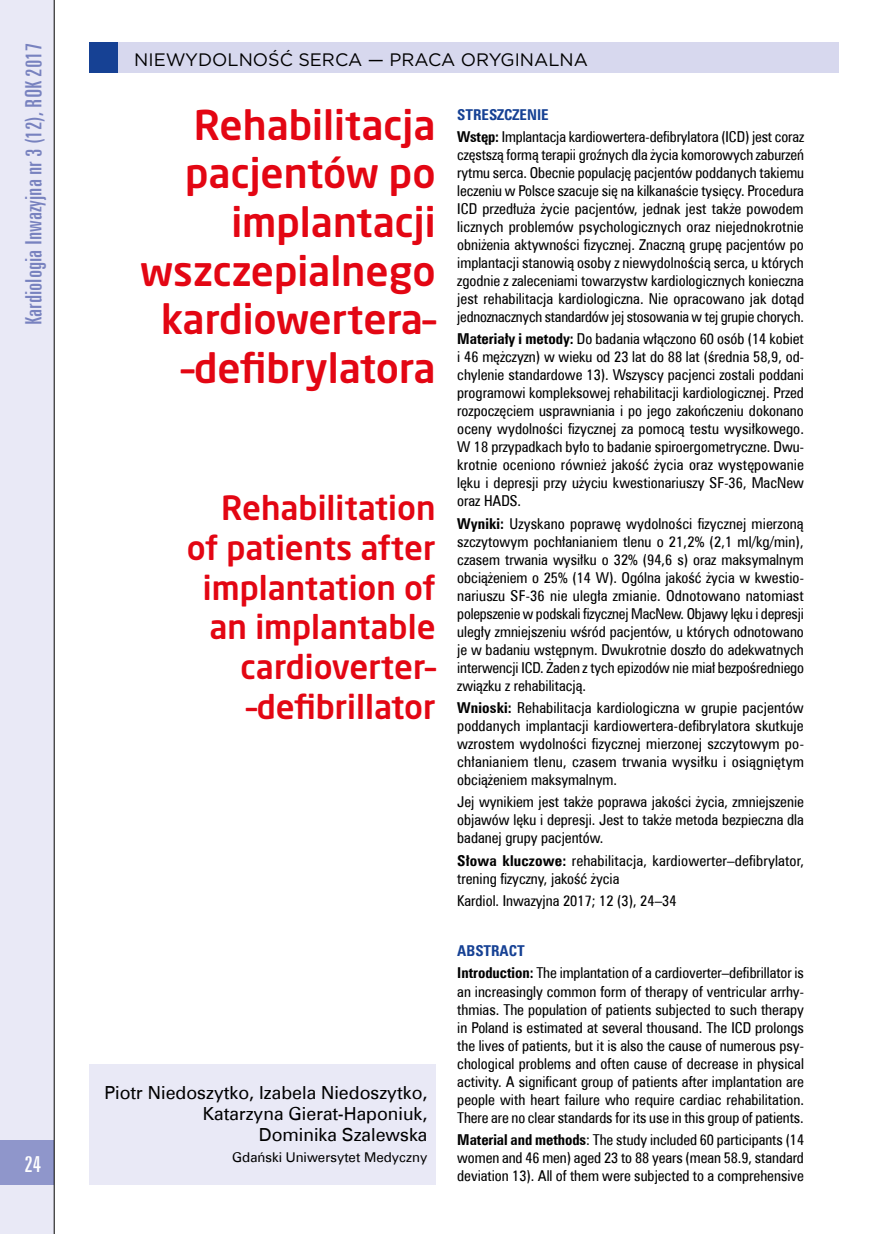
<style>
.page{position:relative;width:872px;height:1234px;background:#fff}
.page>*{position:absolute;margin:0;border:0;box-sizing:border-box;transform-origin:0 0}
.t1{font:500 40.5px/48.6px "Neo Sans Pro";color:#e30613;text-align:right}
.t2{font:500 33px/39.6px "Neo Sans Pro";color:#e30613;text-align:right}
.t3{font:22.5px "Zurich X Cn EU";color:#7882bf;scale:1.07 1}
.t4{font:22.5px "Zurich X Cn EU";color:#fff;scale:1.07 1}
.t5{font:18px/21px "Zurich EU";color:#000;text-align:right}
.t6{font:18px "Gotham";color:#000}
.t7{font:15px/18px "Zurich Cn EU";color:#000;text-align:justify}
.t8{font:13.5px "Zurich EU";color:#000}
.s1{font-weight:700;color:#164194}
.s2{font-weight:700}
</style>
<div class="page">
<div style="left:0;top:0;width:54px;height:1233px;background:#e9e9f6"></div>
<div style="left:0;top:1140px;width:54px;height:44px;background:#8f96cb"></div>
<hr style="left:54px;top:0;width:1px;height:1233px;background:#000">
<div style="left:89px;top:43px;width:749px;height:30px;background:#d7d8ee"></div>
<div style="left:89px;top:1064px;width:347px;height:120px;background:#e9e9f6"></div>
<div style="left:89px;top:43px;width:28px;height:30px;background:#164194"></div>
<h3 class="t3" style="left:20px;top:325px;width:265px;rotate:-90deg">Kardiologia Inwazyjna nr 3 (12), ROK 2017</h3>
<p class="t6" style="left:134px;top:48px;width:455px">NIEWYDOLNOŚĆ SERCA — PRACA ORYGINALNA</p>
<p class="t7" style="left:457px;top:103px;width:348px;line-height:22.2px"><span class="s1">STRESZCZENIE<br></span><span class="s2">Wstęp:</span> Implantacja kardiowertera-defibrylatora (ICD) jest coraz</p>
<p class="t7" style="left:457px;top:145px;width:348px">częstszą formą terapii groźnych dla życia komorowych zaburzeń rytmu serca. Obecnie populację pacjentów poddanych takiemu leczeniu w Polsce szacuje się na kilkanaście tysięcy. Procedura ICD przedłuża życie pacjentów, jednak jest także powodem licznych problemów psychologicznych oraz niejednokrotnie obniżenia aktywności fizycznej. Znaczną grupę pacjentów po implantacji stanowią osoby z niewydolnością serca, u których zgodnie z zaleceniami towarzystw kardiologicznych konieczna jest rehabilitacja kardiologiczna. Nie opracowano jak dotąd jednoznacznych standardów jej stosowania w tej grupie chorych.</p>
<p class="t7" style="left:457px;top:330px;width:348px"><span class="s2">Materiały i metody:</span> Do badania włączono 60 osób (14 kobiet i 46 mężczyzn) w wieku od 23 lat do 88 lat (średnia 58,9, od&shy;chylenie standardowe 13). Wszyscy pacjenci zostali poddani programowi kompleksowej rehabilitacji kardiologicznej. Przed rozpoczęciem usprawniania i po jego zakończeniu dokonano oceny wydolności fizycznej za pomocą testu wysiłkowego.<br>W 18 przypadkach było to badanie spiroergometryczne. Dwu&shy;krotnie oceniono również jakość życia oraz występowanie lęku i depresji przy użyciu kwestionariuszy SF-36, MacNew oraz HADS.</p>
<p class="t7" style="left:457px;top:514px;width:348px"><span class="s2">Wyniki:</span> Uzyskano poprawę wydolności fizycznej mierzoną szczytowym pochłanianiem tlenu o 21,2% (2,1 ml/kg/min), czasem trwania wysiłku o 32% (94,6 s) oraz maksymalnym obciążeniem o 25% (14 W). Ogólna jakość życia w kwestio&shy;nariuszu SF-36 nie uległa zmianie. Odnotowano natomiast polepszenie w podskali fizycznej MacNew. Objawy lęku i depresji uległy zmniejszeniu wśród pacjentów, u których odnotowano je w badaniu wstępnym. Dwukrotnie doszło do adekwatnych interwencji ICD. Żaden z tych epizodów nie miał bezpośredniego związku z rehabilitacją.</p>
<p class="t7" style="left:457px;top:698px;width:348px"><span class="s2">Wnioski:</span> Rehabilitacja kardiologiczna w grupie pacjentów poddanych implantacji kardiowertera-defibrylatora skutkuje wzrostem wydolności fizycznej mierzonej szczytowym po&shy;chłanianiem tlenu, czasem trwania wysiłku i osiągniętym obciążeniem maksymalnym.</p>
<p class="t7" style="left:457px;top:792px;width:348px">Jej wynikiem jest także poprawa jakości życia, zmniejszenie objawów lęku i depresji. Jest to także metoda bezpieczna dla badanej grupy pacjentów.</p>
<p class="t7" style="left:457px;top:851px;width:348px"><span class="s2">Słowa kluczowe:</span> rehabilitacja, kardiowerter–defibrylator, trening fizyczny, jakość życia</p>
<p class="t7" style="left:457px;top:891px;width:221px">Kardiol. Inwazyjna 2017; 12 (3), 24–34</p>
<p class="t7" style="left:457px;top:939px;width:348px;line-height:22.2px"><span class="s1">ABSTRACT<br></span><span class="s2">Introduction:</span> The implantation of a cardioverter–defibrillator is</p>
<p class="t7" style="left:457px;top:981px;width:348px">an increasingly common form of therapy of ventricular arrhy&shy;thmias. The population of patients subjected to such therapy in Poland is estimated at several thousand. The ICD prolongs the lives of patients, but it is also the cause of numerous psy&shy;chological problems and often cause of decrease in physical activity. A significant group of patients after implantation are people with heart failure who require cardiac rehabilitation.<br>There are no clear standards for its use in this group of patients.</p>
<p class="t7" style="left:457px;top:1130px;width:348px"><span class="s2">Material and methods</span>: The study included 60 participants (14 women and 46 men) aged 23 to 88 years (mean 58.9, standard deviation 13). All of them were subjected to a comprehensive</p>
<h1 class="t1" style="left:140px;top:99px;width:297px">Rehabilitacja pacjentów po implantacji wszczepialnego kardiowertera– –defibrylatora</h1>
<h2 class="t2" style="left:187px;top:487px;width:250px">Rehabilitation of patients after implantation of an implantable cardioverter– –defibrillator</h2>
<p class="t5" style="left:104px;top:1081px;width:324px">Piotr Niedoszytko, Izabela Niedoszytko,<br>Katarzyna Gierat-Haponiuk,<br>Dominika Szalewska</p>
<p class="t8" style="left:232px;top:1148px;width:197px">Gdański Uniwersytet Medyczny</p>
<h3 class="t4" style="left:24px;top:1150px;width:17px">24</h3>
</div>
